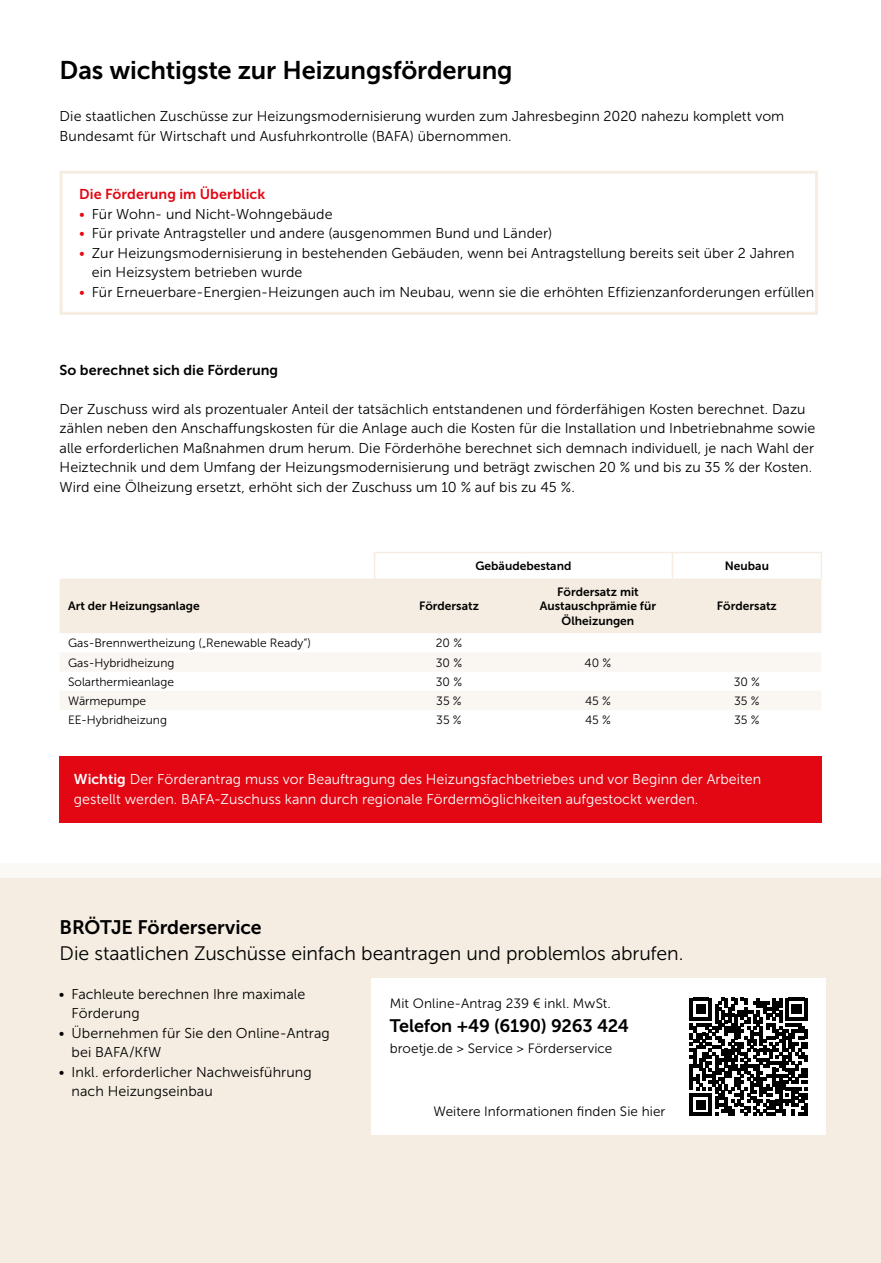
<style>
.page{position:relative;width:881px;height:1263px;background:#fff}
.page>*{position:absolute;margin:0;border:0;box-sizing:border-box;transform-origin:0 0}
.t1{font:25.5px "Museo Sans 700";letter-spacing:-.005em;color:#000}
.t2{font:19.5px "Museo Sans 300";letter-spacing:-.005em;color:#000}
.t3{font:19.5px "Museo Sans 700";letter-spacing:-.005em;color:#000}
.t4{font:18px "Museo Sans 700";letter-spacing:-.015em;color:#000}
.t5{font:14.25px/19.5px "Museo Sans 300";letter-spacing:.005em;color:#000}
.t6{font:14.25px/19.5px "Museo Sans 300";color:#fff}
.t7{font:14.25px "Museo Sans 700";letter-spacing:.005em;color:#000}
.t8{font:14.25px "Museo Sans 700";letter-spacing:.005em;color:#e30613}
.t9{font:13.5px "Museo Sans 300";letter-spacing:.01em;color:#000}
.t10{font:12px "Museo Sans 300";color:#000}
.t11{font:12px/14.4px "Museo Sans 700";color:#000;text-align:center}
.s1{color:#e30613}
.s2{font-family:"Museo Sans 700"}
</style>
<div class="page">
<div style="left:0;top:863px;width:879px;height:400px;background:#f5ede1"></div>
<div style="left:0;top:848px;width:879px;height:30px;background:#fff"></div>
<div style="left:60px;top:171px;width:757px;height:144px;border:3px solid #f5ede1"></div>
<div style="left:60px;top:653px;width:761px;height:18px;background:#faf6f1"></div>
<div style="left:60px;top:691px;width:761px;height:19px;background:#faf6f1"></div>
<hr style="left:373px;top:552px;width:150px;height:1px;background:#f5ede1">
<hr style="left:523px;top:552px;width:148px;height:1px;background:#f5ede1">
<hr style="left:671px;top:552px;width:150px;height:1px;background:#f5ede1">
<svg style="left:60px;top:553px;width:761px;height:80px"></svg>
<div style="left:60px;top:756px;width:761px;height:67px;background:#e30613"></div>
<div style="left:371px;top:979px;width:455px;height:156px;background:#fff"></div>
<svg style="left:689px;top:998px;width:118px;height:118px"></svg>
<h1 class="t1" style="left:60px;top:56px;width:454px">Das wichtigste zur Heizungsförderung</h1>
<p class="t5" style="left:60px;top:107px;width:726px">Die staatlichen Zuschüsse zur Heizungsmodernisierung wurden zum Jahresbeginn 2020 nahezu komplett vom<br>Bundesamt für Wirtschaft und Ausfuhrkontrolle (BAFA) übernommen.</p>
<p class="t8" style="left:79px;top:186px;width:187px">Die Förderung im Überblick</p>
<p class="t5" style="left:79px;top:204px;width:255px"><span class="s1">•</span> Für Wohn- und Nicht-Wohngebäude</p>
<p class="t5" style="left:79px;top:224px;width:474px"><span class="s1">•</span> Für private Antragsteller und andere (ausgenommen Bund und Länder)</p>
<p class="t5" style="left:92px;top:243px;width:704px;text-indent:-13px"><span class="s1">•</span> Zur Heizungsmodernisierung in bestehenden Gebäuden, wenn bei Antragstellung bereits seit über 2 Jahren ein Heizsystem betrieben wurde</p>
<p class="t5" style="left:79px;top:282px;width:736px"><span class="s1">•</span> Für Erneuerbare-Energien-Heizungen auch im Neubau, wenn sie die erhöhten Effizienzanforderungen erfüllen</p>
<p class="t7" style="left:60px;top:362px;width:220px">So berechnet sich die Förderung</p>
<p class="t5" style="left:60px;top:399px;width:757px">Der Zuschuss wird als prozentualer Anteil der tatsächlich entstandenen und förderfähigen Kosten berechnet. Dazu zählen neben den Anschaffungskosten für die Anlage auch die Kosten für die Installation und Inbetriebnahme sowie alle erforderlichen Maßnahmen drum herum. Die Förderhöhe berechnet sich demnach individuell, je nach Wahl der Heiztechnik und dem Umfang der Heizungsmodernisierung und beträgt zwischen 20 % und bis zu 35 % der Kosten.<br>Wird eine Ölheizung ersetzt, erhöht sich der Zuschuss um 10 % auf bis zu 45 %.</p>
<p class="t11" style="left:475px;top:559px;width:97px">Gebäudebestand</p>
<p class="t11" style="left:724px;top:559px;width:46px">Neubau</p>
<p class="t11" style="left:68px;top:599px;width:133px">Art der Heizungsanlage</p>
<p class="t11" style="left:419px;top:599px;width:61px">Fördersatz</p>
<p class="t11" style="left:539px;top:585px;width:118px">Fördersatz mit<br>Austauschprämie für<br>Ölheizungen</p>
<p class="t11" style="left:716px;top:599px;width:61px">Fördersatz</p>
<p class="t10" style="left:68px;top:637px;width:244px">Gas-Brennwertheizung („Renewable Ready“)</p>
<p class="t10" style="left:435px;top:637px;width:28px">20 %</p>
<p class="t10" style="left:68px;top:656px;width:108px">Gas-Hybridheizung</p>
<p class="t10" style="left:435px;top:656px;width:28px">30 %</p>
<p class="t10" style="left:584px;top:656px;width:28px">40 %</p>
<p class="t10" style="left:68px;top:675px;width:108px">Solarthermieanlage</p>
<p class="t10" style="left:435px;top:675px;width:28px">30 %</p>
<p class="t10" style="left:733px;top:675px;width:28px">30 %</p>
<p class="t10" style="left:68px;top:694px;width:79px">Wärmepumpe</p>
<p class="t10" style="left:436px;top:694px;width:27px">35 %</p>
<p class="t10" style="left:584px;top:694px;width:27px">45 %</p>
<p class="t10" style="left:734px;top:694px;width:27px">35 %</p>
<p class="t10" style="left:68px;top:713px;width:100px">EE-Hybridheizung</p>
<p class="t10" style="left:436px;top:713px;width:27px">35 %</p>
<p class="t10" style="left:584px;top:713px;width:27px">45 %</p>
<p class="t10" style="left:733px;top:713px;width:27px">35 %</p>
<p class="t6" style="left:74px;top:770px;width:688px"><span class="s2">Wichtig</span> Der Förderantrag muss vor Beauftragung des Heizungsfachbetriebes und vor Beginn der Arbeiten gestellt werden. BAFA-Zuschuss kann durch regionale Fördermöglichkeiten aufgestockt werden.</p>
<h2 class="t3" style="left:60px;top:917px;width:203px">BRÖTJE Förderservice</h2>
<h2 class="t2" style="left:60px;top:942px;width:625px">Die staatlichen Zuschüsse einfach beantragen und problemlos abrufen.</h2>
<p class="t5" style="left:72px;top:984px;width:235px;text-indent:-13px">• Fachleute berechnen Ihre maximale<br>Förderung</p>
<p class="t5" style="left:72px;top:1023px;width:260px;text-indent:-13px">• Übernehmen für Sie den Online-Antrag bei BAFA/KfW</p>
<p class="t5" style="left:72px;top:1062px;width:241px;text-indent:-13px">• Inkl. erforderlicher Nachweisführung nach Heizungseinbau</p>
<p class="t9" style="left:389px;top:996px;width:222px">Mit Online-Antrag 239 € inkl. MwSt.</p>
<p class="t4" style="left:389px;top:1016px;width:241px">Telefon +49 (6190) 9263 424</p>
<p class="t9" style="left:389px;top:1041px;width:224px">broetje.de &gt; Service &gt; Förderservice</p>
<p class="t9" style="left:433px;top:1104px;width:233px">Weitere Informationen finden Sie hier</p>
</div>
